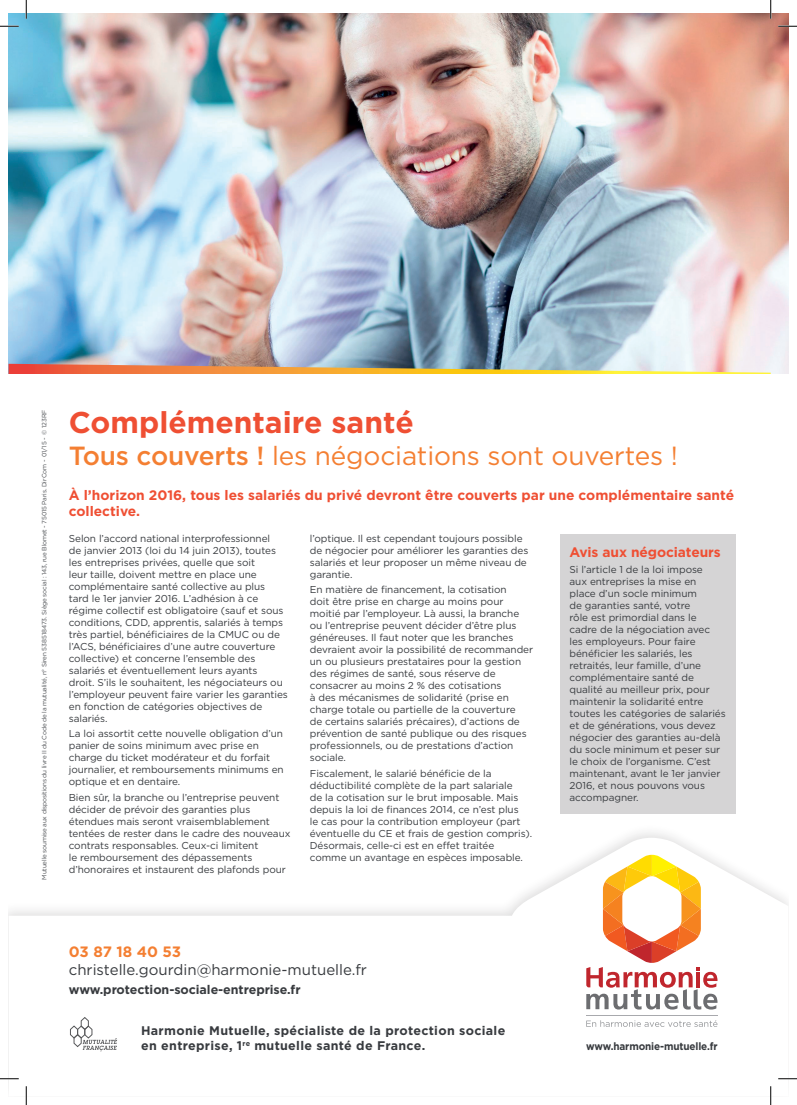
<style>
.page{position:relative;width:797px;height:1105px;background:#fff}
.page>*{position:absolute;margin:0;border:0;box-sizing:border-box;transform-origin:0 0}
.t1{font:700 30px "Gotham";color:#ef4f33}
.t2{font:26.25px "Gotham";letter-spacing:-.005em;color:#f47f32}
.t3{font:15px "Gotham";color:#383b3f}
.t4{font:700 15px "Gotham";letter-spacing:-.005em;color:#f47f32}
.t5{font:700 13.75px/16.5px "Gotham";color:#ef4f33}
.t6{font:700 12.5px/15px "Gotham";letter-spacing:.025em;color:#383b3f}
.t7{font:700 12.5px "Gotham";letter-spacing:-.005em;color:#383b3f}
.t8{font:700 10.62px "Gotham";letter-spacing:-.015em;color:#383b3f;scale:.94 1}
.t9{font:10px/12px "Gotham";letter-spacing:-.005em;color:#383b3f}
.t10{font:6.25px "Gotham";letter-spacing:-.025em;color:#4a4d51}
.s1{font-weight:500}
</style>
<div class="page">
<img style="left:9px;top:14px;width:779px;height:359px">
<img style="left:9px;top:364px;width:761px;height:9px">
<svg style="left:9px;top:838px;width:779px;height:258px"></svg>
<svg style="left:70px;top:1017px;width:47px;height:34px"></svg>
<svg style="left:586px;top:855px;width:131px;height:154px"></svg>
<hr style="left:586px;top:1016px;width:131px;height:1px;background:#a8a9ad">
<svg style="left:586px;top:1020px;width:131px;height:7px"></svg>
<div style="left:560px;top:534px;width:175px;height:279px;background:#d5d4d5"></div>
<svg style="left:0;top:25px;width:19px;height:2px"></svg>
<svg style="left:778px;top:25px;width:19px;height:2px"></svg>
<svg style="left:0;top:1078px;width:19px;height:1px"></svg>
<svg style="left:778px;top:1078px;width:19px;height:1px"></svg>
<svg style="left:25px;top:0;width:2px;height:19px"></svg>
<svg style="left:25px;top:1086px;width:2px;height:19px"></svg>
<svg style="left:770px;top:0;width:1px;height:19px"></svg>
<svg style="left:770px;top:1086px;width:1px;height:19px"></svg>
<p class="t10" style="left:40px;top:879px;width:471px;rotate:-90deg">Mutuelle soumise aux dispositions du livre II du Code de la mutualité, n° Siren 538 518 473. Siège social : 143, rue Blomet - 75015 Paris. DirCom - 01/15 - © 123RF</p>
<h1 class="t1" style="left:69px;top:402px;width:346px">Complémentaire santé</h1>
<h2 class="t2" style="left:69px;top:439px;width:610px"><span class="s1">Tous couverts !</span> les négociations sont ouvertes !</h2>
<h3 class="t5" style="left:69px;top:487px;width:666px">À l’horizon 2016, tous les salariés du privé devront être couverts par une complémentaire santé collective.</h3>
<p class="t9" style="left:69px;top:532px;width:220px">Selon l’accord national interprofessionnel<br>de janvier 2013 (loi du 14 juin 2013), toutes les entreprises privées, quelle que soit<br>leur taille, doivent mettre en place une complémentaire santé collective au plus tard le 1er janvier 2016. L’adhésion à ce régime collectif est obligatoire (sauf et sous conditions, CDD, apprentis, salariés à temps très partiel, bénéficiaires de la CMUC ou de l’ACS, bénéficiaires d’une autre couverture collective) et concerne l’ensemble des salariés et éventuellement leurs ayants<br>droit. S’ils le souhaitent, les négociateurs ou l’employeur peuvent faire varier les garanties en fonction de catégories objectives de salariés.</p>
<p class="t9" style="left:69px;top:728px;width:216px">La loi assortit cette nouvelle obligation d’un panier de soins minimum avec prise en charge du ticket modérateur et du forfait journalier, et remboursements minimums en optique et en dentaire.</p>
<p class="t9" style="left:69px;top:791px;width:223px">Bien sûr, la branche ou l’entreprise peuvent décider de prévoir des garanties plus étendues mais seront vraisemblablement tentées de rester dans le cadre des nouveaux contrats responsables. Ceux-ci limitent<br>le remboursement des dépassements d’honoraires et instaurent des plafonds pour</p>
<p class="t9" style="left:310px;top:532px;width:220px">l’optique. Il est cependant toujours possible de négocier pour améliorer les garanties des salariés et leur proposer un même niveau de garantie.</p>
<p class="t9" style="left:310px;top:584px;width:225px">En matière de financement, la cotisation<br>doit être prise en charge au moins pour moitié par l’employeur. Là aussi, la branche ou l’entreprise peuvent décider d’être plus généreuses. Il faut noter que les branches devraient avoir la possibilité de recommander un ou plusieurs prestataires pour la gestion des régimes de santé, sous réserve de consacrer au moins 2 % des cotisations<br>à des mécanismes de solidarité (prise en charge totale ou partielle de la couverture<br>de certains salariés précaires), d’actions de prévention de santé publique ou des risques professionnels, ou de prestations d’action sociale.</p>
<p class="t9" style="left:310px;top:767px;width:224px">Fiscalement, le salarié bénéficie de la déductibilité complète de la part salariale<br>de la cotisation sur le brut imposable. Mais depuis la loi de finances 2014, ce n’est plus<br>le cas pour la contribution employeur (part éventuelle du CE et frais de gestion compris).<br>Désormais, celle-ci est en effet traitée comme un avantage en espèces imposable.</p>
<h3 class="t5" style="left:569px;top:543px;width:153px">Avis aux négociateurs</h3>
<p class="t9" style="left:569px;top:563px;width:158px">Si l’article 1 de la loi impose<br>aux entreprises la mise en<br>place d’un socle minimum<br>de garanties santé, votre<br>rôle est primordial dans le cadre de la négociation avec les employeurs. Pour faire bénéficier les salariés, les retraités, leur famille, d’une complémentaire santé de qualité au meilleur prix, pour maintenir la solidarité entre toutes les catégories de salariés et de générations, vous devez négocier des garanties au-delà du socle minimum et peser sur le choix de l’organisme. C’est maintenant, avant le 1er janvier<br>2016, et nous pouvons vous accompagner.</p>
<h3 class="t4" style="left:69px;top:942px;width:114px">03 87 18 40 53</h3>
<h3 class="t3" style="left:69px;top:960px;width:299px">christelle.gourdin@harmonie-mutuelle.fr</h3>
<p class="t7" style="left:69px;top:981px;width:233px">www.protection-sociale-entreprise.fr</p>
<p class="t6" style="left:141px;top:1023px;width:366px">Harmonie Mutuelle, spécialiste de la protection sociale en entreprise, 1<sup>re</sup> mutuelle santé de France.</p>
<p class="t8" style="left:586px;top:1039px;width:141px">www.harmonie-mutuelle.fr</p>
</div>
